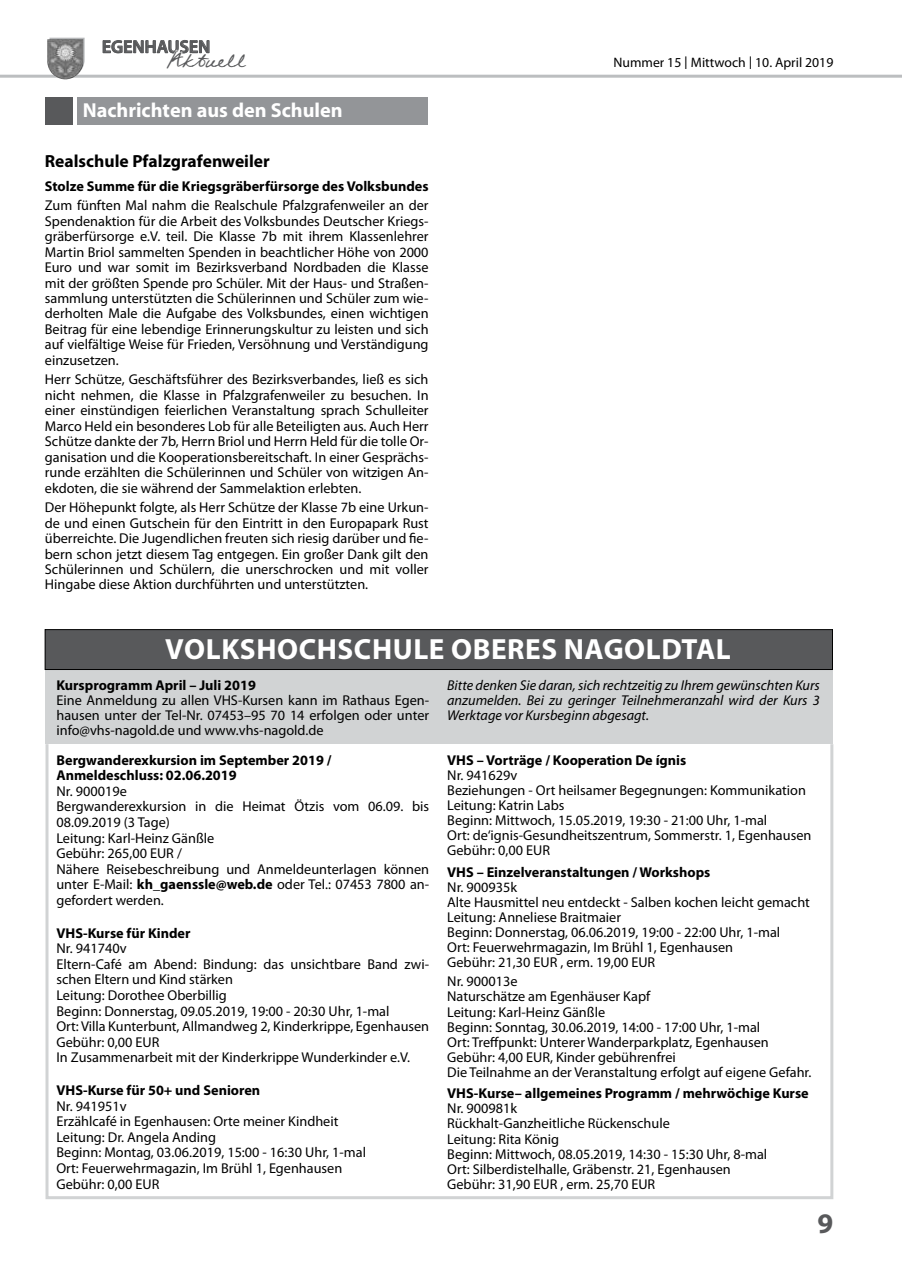
<style>
.page{position:relative;width:902px;height:1280px;background:#fff}
.page>*{position:absolute;margin:0;border:0;box-sizing:border-box;transform-origin:0 0}
.t1{font:700 29.25px "Myriad Pro";letter-spacing:.02em;color:#fff}
.t2{font:700 28.5px "Myriad Pro";color:#58595b}
.t3{font:22.95px "Federico Handwriting";color:#58595b}
.t4{font:700 20.25px "Myriad";color:#fff}
.t5{font:600 18px "Myriad Pro";color:#58595b}
.t6{font:700 17.55px "Myriad Pro";color:#000}
.t7{font:14.25px/15.5px "Myriad Pro";color:#000}
.t8{font:700 14.25px/15.6px "Myriad Pro";color:#000}
.t9{font:italic 14.25px/15px "Myriad Pro";color:#000;text-align:justify}
.t10{font:13.65px "Myriad Pro";color:#000}
.s1{font-family:"Lucida Sans"}
.s2{font-weight:700}
</style>
<div class="page">
<hr style="left:0;top:75px;width:901px;height:3px;background:#bcbec0">
<svg style="left:102px;top:40px;width:108px;height:14px"></svg>
<svg style="left:50px;top:38px;width:35px;height:37px"></svg>
<img style="left:47px;top:39px;width:36px;height:40px">
<div style="left:77px;top:97px;width:351px;height:27px;background:#939598"></div>
<div style="left:45px;top:97px;width:28px;height:28px;background:#58595b"></div>
<div style="left:45px;top:743px;width:788px;height:456px;border:3px solid #d1d3d4"></div>
<div style="left:45px;top:630px;width:787px;height:114px;background:#d1d3d4"></div>
<div style="left:45px;top:630px;width:787px;height:39px;background:#58595b"></div>
<div style="left:45px;top:629px;width:787px;height:41px;border:1px solid #000"></div>
<p class="t5" style="left:102px;top:35px;width:110px">EGENHAUSEN</p>
<h3 class="t3" style="left:167px;top:46px;width:80px">Aktuell</h3>
<h3 class="t4" style="left:83px;top:100px;width:261px">Nachrichten aus den Schulen</h3>
<p class="t6" style="left:45px;top:149px;width:226px">Realschule Pfalzgrafenweiler</p>
<p class="t8" style="left:45px;top:178px;width:385px">Stolze Summe für die Kriegsgräberfürsorge des Volksbundes</p>
<p class="t7" style="left:45px;top:198px;width:385px;text-align:justify">Zum fünften Mal nahm die Realschule Pfalzgrafenweiler an der Spendenaktion für die Arbeit des Volksbundes Deutscher Kriegs&shy;gräberfürsorge e.V. teil. Die Klasse 7b mit ihrem Klassenlehrer Martin Briol sammelten Spenden in beachtlicher Höhe von 2000<br>Euro und war somit im Bezirksverband Nordbaden die Klasse mit der größten Spende pro Schüler. Mit der Haus- und Straßen&shy;sammlung unterstützten die Schülerinnen und Schüler zum wie&shy;derholten Male die Aufgabe des Volksbundes, einen wichtigen Beitrag für eine lebendige Erinnerungskultur zu leisten und sich auf vielfältige Weise für Frieden, Versöhnung und Verständigung einzusetzen.</p>
<p class="t7" style="left:45px;top:372px;width:385px;text-align:justify">Herr Schütze, Geschäftsführer des Bezirksverbandes, ließ es sich nicht nehmen, die Klasse in Pfalzgrafenweiler zu besuchen. In einer einstündigen feierlichen Veranstaltung sprach Schulleiter Marco Held ein besonderes Lob für alle Beteiligten aus. Auch Herr Schütze dankte der 7b, Herrn Briol und Herrn Held für die tolle Or&shy;ganisation und die Kooperationsbereitschaft. In einer Gesprächs&shy;runde erzählten die Schülerinnen und Schüler von witzigen An&shy;ekdoten, die sie während der Sammelaktion erlebten.</p>
<p class="t7" style="left:45px;top:499px;width:385px;text-align:justify">Der Höhepunkt folgte, als Herr Schütze der Klasse 7b eine Urkun&shy;de und einen Gutschein für den Eintritt in den Europapark Rust überreichte. Die Jugendlichen freuten sich riesig darüber und fie&shy;bern schon jetzt diesem Tag entgegen. Ein großer Dank gilt den Schülerinnen und Schülern, die unerschrocken und mit voller Hingabe diese Aktion durchführten und unterstützten.</p>
<p class="t10" style="left:613px;top:54px;width:221px">Nummer 15 <span class="s1">|</span> Mittwoch <span class="s1">|</span> 10. April 2019</p>
<h1 class="t1" style="left:165px;top:630px;width:567px">VOLKSHOCHSCHULE OBERES NAGOLDTAL</h1>
<p class="t8" style="left:56px;top:677px;width:201px">Kursprogramm April – Juli 2019</p>
<p class="t7" style="left:56px;top:693px;width:374px;line-height:15px;text-align:justify">Eine Anmeldung zu allen VHS-Kursen kann im Rathaus Egen&shy;hausen unter der Tel-Nr. 07453–95 70 14 erfolgen oder unter info@vhs-nagold.de und www.vhs-nagold.de</p>
<p class="t9" style="left:447px;top:678px;width:374px">Bitte denken Sie daran, sich rechtzeitig zu Ihrem gewünschten Kurs anzumelden. Bei zu geringer Teilnehmeranzahl wird der Kurs 3<br>Werktage vor Kursbeginn abgesagt.</p>
<p class="t8" style="left:56px;top:751px;width:276px">Bergwanderexkursion im September 2019 /<br>Anmeldeschluss: 02.06.2019</p>
<p class="t7" style="left:56px;top:783px;width:374px">Nr. 900019e<br>Bergwanderexkursion in die Heimat Ötzis vom 06.09. bis 08.09.2019 (3 Tage)<br>Leitung: Karl-Heinz Gänßle<br>Gebühr: 265,00 EUR /<br>Nähere Reisebeschreibung und Anmeldeunterlagen können unter E-Mail: <span class="s2">kh_gaenssle@web.de</span> oder Tel.: 07453 7800 an&shy;gefordert werden.</p>
<p class="t8" style="left:56px;top:924px;width:136px">VHS-Kurse für Kinder</p>
<p class="t7" style="left:56px;top:940px;width:374px">Nr. 941740v<br>Eltern-Café am Abend: Bindung: das unsichtbare Band zwi&shy;schen Eltern und Kind stärken<br>Leitung: Dorothee Oberbillig<br>Beginn: Donnerstag, 09.05.2019, 19:00 - 20:30 Uhr, 1-mal<br>Ort: Villa Kunterbunt, Allmandweg 2, Kinderkrippe, Egenhausen Gebühr: 0,00 EUR<br>In Zusammenarbeit mit der Kinderkrippe Wunderkinder e.V.</p>
<p class="t8" style="left:56px;top:1082px;width:205px">VHS-Kurse für 50+ und Senioren</p>
<p class="t7" style="left:56px;top:1098px;width:311px">Nr. 941951v<br>Erzählcafé in Egenhausen: Orte meiner Kindheit Leitung: Dr. Angela Anding<br>Beginn: Montag, 03.06.2019, 15:00 - 16:30 Uhr, 1-mal Ort: Feuerwehrmagazin, Im Brühl 1, Egenhausen Gebühr: 0,00 EUR</p>
<p class="t8" style="left:447px;top:752px;width:241px">VHS – Vorträge / Kooperation De ígnis</p>
<p class="t7" style="left:447px;top:767px;width:365px">Nr. 941629v<br>Beziehungen - Ort heilsamer Begegnungen: Kommunikation Leitung: Katrin Labs<br>Beginn: Mittwoch, 15.05.2019, 19:30 - 21:00 Uhr, 1-mal<br>Ort: de‘ignis-Gesundheitszentrum, Sommerstr. 1, Egenhausen Gebühr: 0,00 EUR</p>
<p class="t8" style="left:447px;top:863px;width:265px">VHS – Einzelveranstaltungen / Workshops</p>
<p class="t7" style="left:447px;top:879px;width:364px">Nr. 900935k<br>Alte Hausmittel neu entdeckt - Salben kochen leicht gemacht Leitung: Anneliese Braitmaier<br>Beginn: Donnerstag, 06.06.2019, 19:00 - 22:00 Uhr, 1-mal<br>Ort: Feuerwehrmagazin, Im Brühl 1, Egenhausen<br>Gebühr: 21,30 EUR , erm. 19,00 EUR</p>
<p class="t7" style="left:447px;top:974px;width:366px">Nr. 900013e<br>Naturschätze am Egenhäuser Kapf<br>Leitung: Karl-Heinz Gänßle<br>Beginn: Sonntag, 30.06.2019, 14:00 - 17:00 Uhr, 1-mal<br>Ort: Treffpunkt: Unterer Wanderparkplatz, Egenhausen Gebühr: 4,00 EUR, Kinder gebührenfrei<br>Die Teilnahme an der Veranstaltung erfolgt auf eigene Gefahr.</p>
<p class="t8" style="left:447px;top:1085px;width:363px">VHS-Kurse– allgemeines Programm / mehrwöchige Kurse</p>
<p class="t7" style="left:447px;top:1101px;width:321px">Nr. 900981k<br>Rückhalt-Ganzheitliche Rückenschule<br>Leitung: Rita König<br>Beginn: Mittwoch, 08.05.2019, 14:30 - 15:30 Uhr, 8-mal Ort: Silberdistelhalle, Gräbenstr. 21, Egenhausen Gebühr: 31,90 EUR , erm. 25,70 EUR</p>
<h2 class="t2" style="left:817px;top:1205px;width:17px">9</h2>
</div>
